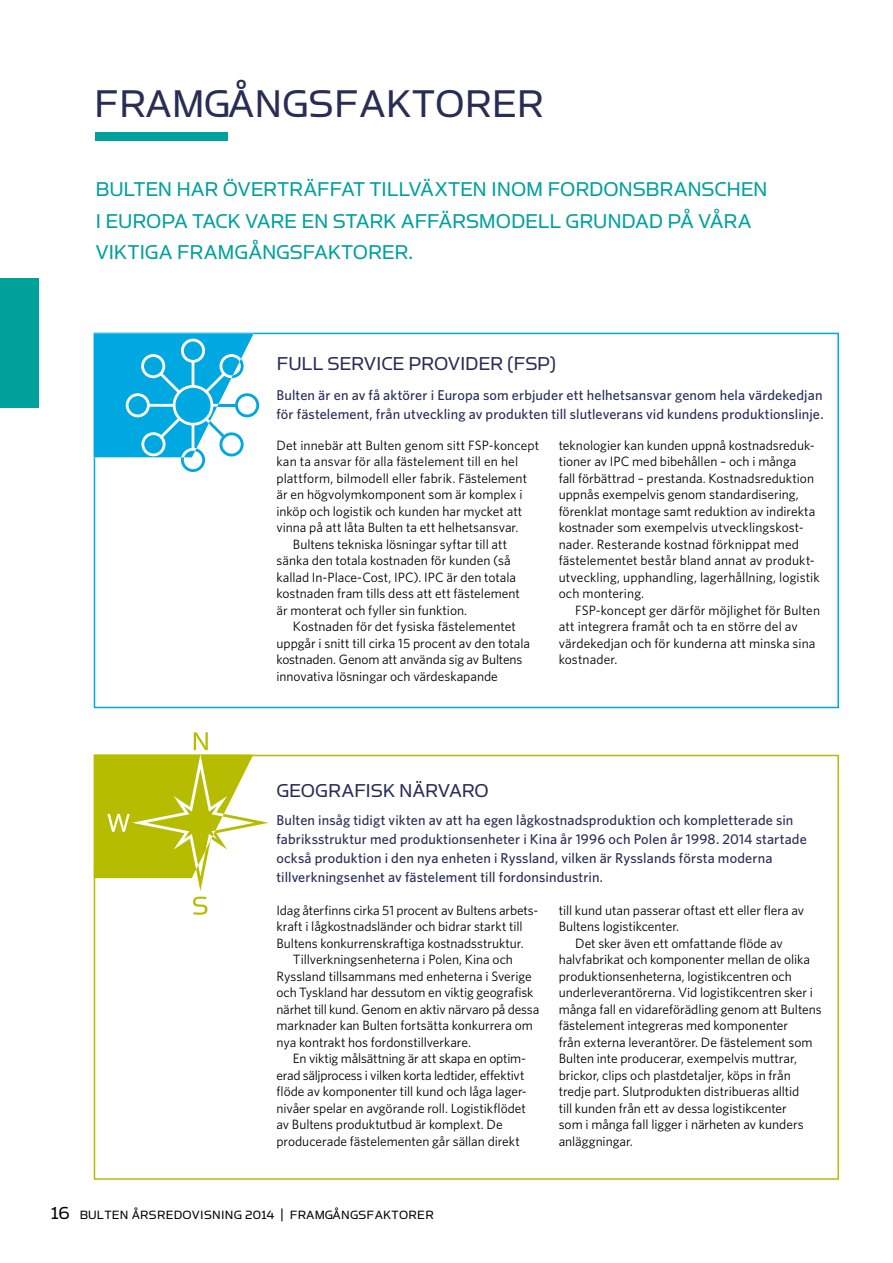
<style>
.page{position:relative;width:893px;height:1263px;background:#fff}
.page>*{position:absolute;margin:0;border:0;box-sizing:border-box;transform-origin:0 0}
.t1{font:43.5px "Simian Text Orangutan";color:#282d55}
.t2{font:22.5px/31.5px "Simian Text Orangutan";letter-spacing:-.01em;color:#00a19b}
.t3{font:21px "Simian Text Orangutan";letter-spacing:-.015em;color:#282d55}
.t4{font:500 14.25px/18.8px "Whitney";letter-spacing:.01em;color:#282d55}
.t5{font:13.5px/16.5px "Whitney";color:#000}
.t6{font:13.5px "Whitney";letter-spacing:-.02em;color:#000}
.t7{font:13.5px "Simian Text Orangutan";letter-spacing:.02em;color:#000}
.s1{font-size:19.5px}
</style>
<div class="page">
<div style="left:95px;top:132px;width:133px;height:9px;background:#00a19b"></div>
<div style="left:0;top:279px;width:38px;height:129px;background:#00a19b"></div>
<div style="left:94px;top:333px;width:745px;height:375px;border:2px solid #00a8e1"></div>
<svg style="left:94px;top:333px;width:165px;height:139px"></svg>
<svg style="left:193px;top:897px;width:14px;height:18px"></svg>
<svg style="left:94px;top:732px;width:175px;height:159px"></svg>
<h1 class="t1" style="left:94px;top:79px;width:452px">FRAMGÅNGSFAKTORER</h1>
<h2 class="t2" style="left:95px;top:173px;width:674px">BULTEN HAR ÖVERTRÄFFAT TILLVÄXTEN INOM FORDONSBRANSCHEN<br>I EUROPA TACK VARE EN STARK AFFÄRSMODELL GRUNDAD PÅ VÅRA<br>VIKTIGA FRAMGÅNGSFAKTORER.</h2>
<h3 class="t3" style="left:276px;top:352px;width:281px">FULL SERVICE PROVIDER (FSP)</h3>
<p class="t4" style="left:276px;top:385px;width:549px;line-height:19.5px">Bulten är en av få aktörer i Europa som erbjuder ett helhetsansvar genom hela värdekedjan för fästelement, från utveckling av produkten till slutleverans vid kundens produktionslinje.</p>
<p class="t5" style="left:276px;top:437px;width:264px">Det innebär att Bulten genom sitt FSP-koncept</p>
<p class="t5" style="left:276px;top:453px;width:243px">kan ta ansvar för alla fästelement till en hel</p>
<p class="t5" style="left:276px;top:470px;width:252px">plattform, bilmodell eller fabrik. Fästelement</p>
<p class="t5" style="left:276px;top:486px;width:248px">är en högvolymkomponent som är komplex i</p>
<p class="t5" style="left:276px;top:503px;width:247px">inköp och logistik och kunden har mycket att</p>
<p class="t5" style="left:276px;top:519px;width:243px">vinna på att låta Bulten ta ett helhetsansvar.</p>
<p class="t5" style="left:293px;top:536px;width:216px">Bultens tekniska lösningar syftar till att</p>
<p class="t5" style="left:276px;top:552px;width:236px">sänka den totala kostnaden för kunden (så</p>
<p class="t5" style="left:276px;top:569px;width:241px">kallad I n-Place-Cost, IPC). IPC är den totala</p>
<p class="t5" style="left:276px;top:585px;width:245px">kostnaden fram tills dess att ett fästelement</p>
<p class="t5" style="left:276px;top:602px;width:192px">är monterat och fyller sin funktion.</p>
<p class="t5" style="left:293px;top:618px;width:224px">Kostnaden för det fysiska fästelementet</p>
<p class="t5" style="left:276px;top:635px;width:255px">uppgår i snitt till cirka 15 procent av den totala</p>
<p class="t5" style="left:276px;top:651px;width:247px">kostnaden. Genom att använda sig av Bultens</p>
<p class="t5" style="left:276px;top:668px;width:223px">innovativa lösningar och värdeskapande</p>
<p class="t5" style="left:559px;top:437px;width:262px">teknologier kan kunden uppnå kostnadsreduk&shy;tioner av IPC med bibehållen – och i många<br>fall förbättrad – prestanda. Kostnadsreduktion uppnås exempelvis genom standardisering, förenklat montage samt reduktion av indirekta kostnader som exempelvis utvecklingskost&shy;nader. Resterande kostnad förknippat med fästelementet består bland annat av produkt&shy;utveckling, upphandling, lagerhållning, logistik och montering.</p>
<p class="t5" style="left:559px;top:602px;width:263px;text-indent:16px">FSP-koncept ger därför möjlighet för Bulten att integrera framåt och ta en större del av värdekedjan och för kunderna att minska sina kostnader.</p>
<h3 class="t3" style="left:276px;top:779px;width:214px">GEOGRAFISK NÄRVARO</h3>
<p class="t4" style="left:276px;top:811px;width:532px">Bulten insåg tidigt vikten av att ha egen lågkostnadsproduktion och kompletterade sin fabriksstruktur med produktionsenheter i Kina år 1996 och Polen år 1998. 2014 startade också produktion i den nya enheten i Ryssland, vilken är Rysslands första moderna tillverkningsenhet av fästelement till fordonsindustrin.</p>
<p class="t5" style="left:276px;top:901px;width:263px">I dag återfinns cirka 51 procent av Bultens arbets-</p>
<p class="t5" style="left:276px;top:918px;width:248px">kraft i lågkostnadsländer och bidrar starkt till</p>
<p class="t5" style="left:276px;top:934px;width:249px">Bultens konkurrenskraftiga kostnadsstruktur.</p>
<p class="t5" style="left:293px;top:951px;width:221px">Tillverkningsenheterna i Polen, Kina och</p>
<p class="t5" style="left:276px;top:967px;width:257px">Ryssland tillsammans med enheterna i Sverige</p>
<p class="t5" style="left:276px;top:984px;width:258px">och Tyskland har dessutom en viktig geografisk</p>
<p class="t5" style="left:276px;top:1000px;width:264px">närhet till kund. Genom en aktiv närvaro på dessa</p>
<p class="t5" style="left:276px;top:1017px;width:258px">marknader kan Bulten fortsätta konkurrera om</p>
<p class="t5" style="left:276px;top:1033px;width:196px">nya kontrakt hos fordonstillverkare.</p>
<p class="t5" style="left:293px;top:1050px;width:233px">En viktig målsättning är att skapa en optim-</p>
<p class="t6" style="left:276px;top:1066px;width:250px">erad säljprocess i vilken korta ledtider, effektivt</p>
<p class="t5" style="left:276px;top:1083px;width:252px">flöde av komponenter till kund och låga lager-</p>
<p class="t5" style="left:276px;top:1099px;width:251px">nivåer spelar en avgörande roll. Logistikflödet</p>
<p class="t5" style="left:276px;top:1116px;width:228px">av Bultens produktutbud är komplext. De</p>
<p class="t5" style="left:276px;top:1132px;width:245px">producerade fästelementen går sällan direkt</p>
<p class="t5" style="left:559px;top:901px;width:247px">till kund utan passerar oftast ett eller flera av</p>
<p class="t5" style="left:559px;top:918px;width:122px">Bultens logistikcenter.</p>
<p class="t5" style="left:575px;top:934px;width:209px">Det sker även ett omfattande flöde av</p>
<p class="t5" style="left:559px;top:951px;width:253px">halvfabrikat och komponenter mellan de olika</p>
<p class="t5" style="left:559px;top:967px;width:235px">produktionsenheterna, logistikcentren och</p>
<p class="t5" style="left:559px;top:984px;width:256px">underleverantörerna. Vid logistikcentren sker i</p>
<p class="t5" style="left:559px;top:1000px;width:265px">många fall en vidareförädling genom att Bultens</p>
<p class="t5" style="left:559px;top:1017px;width:231px">fästelement integreras med komponenter</p>
<p class="t5" style="left:559px;top:1033px;width:255px">från externa leverantörer. De fästelement som</p>
<p class="t5" style="left:559px;top:1050px;width:240px">Bulten inte producerar, exempelvis muttrar,</p>
<p class="t5" style="left:559px;top:1066px;width:234px">brickor, clips och plastdetaljer, köps in från</p>
<p class="t5" style="left:559px;top:1083px;width:242px">tredje part. Slutprodukten distribueras alltid</p>
<p class="t5" style="left:559px;top:1099px;width:230px">till kunden från ett av dessa logistikcenter</p>
<p class="t5" style="left:559px;top:1116px;width:246px">som i många fall ligger i närheten av kunders</p>
<p class="t5" style="left:559px;top:1132px;width:76px">anläggningar.</p>
<p class="t7" style="left:51px;top:1207px;width:384px"><span class="s1">16</span> BULTEN ÅRSREDOVISNING 2014 | FRAMGÅNGSFAKTORER</p>
</div>
